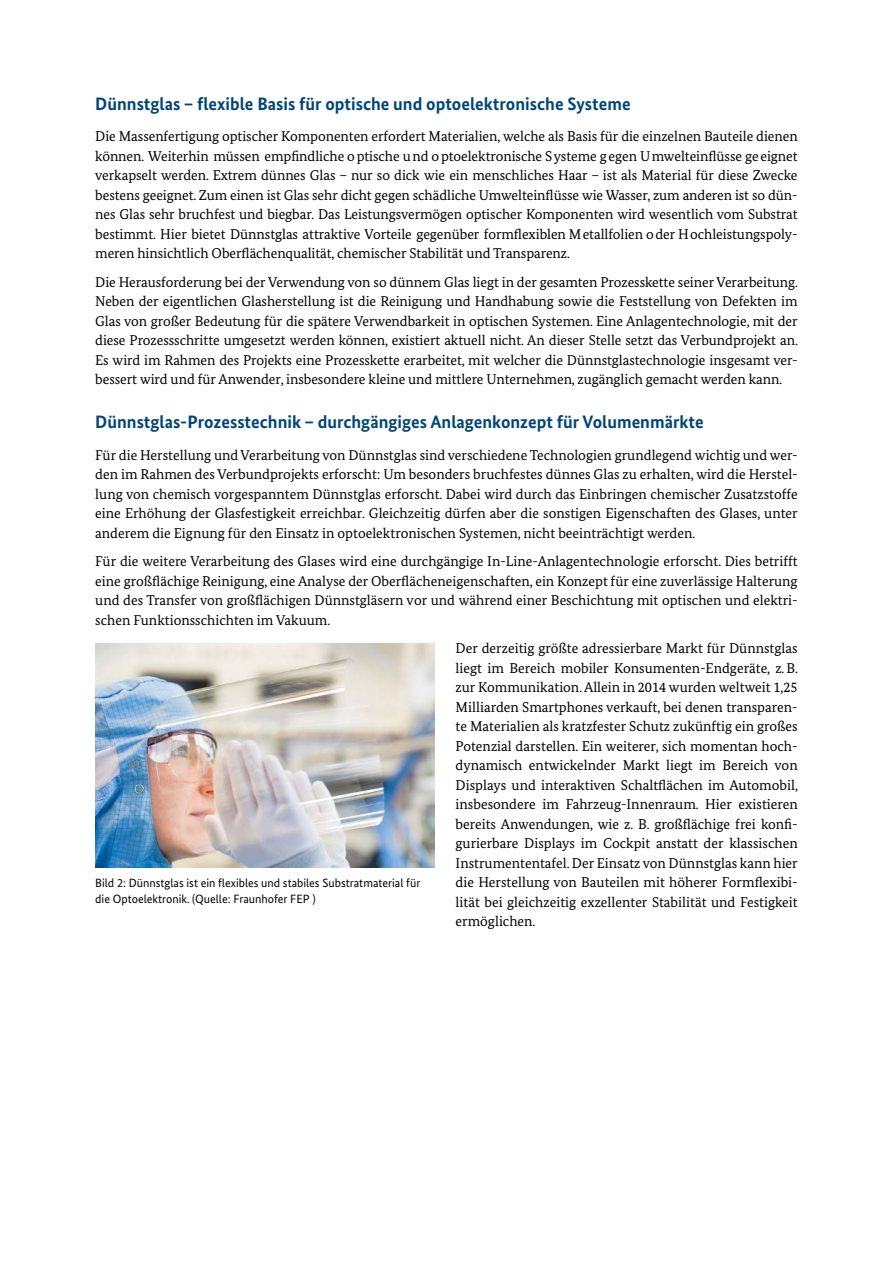
<style>
.page{position:relative;width:893px;height:1263px;background:#fff}
.page>*{position:absolute;margin:0;border:0;box-sizing:border-box;transform-origin:0 0}
.t1{font:700 18px "Bundes Sans";color:#004577}
.t2{font:14.25px/19.5px "Bundes Serif";color:#000;text-align:justify}
.t3{font:12px/15.8px "Bundes Sans";color:#000}
</style>
<div class="page">
<img style="left:95px;top:643px;width:339px;height:225px">
<p class="t1" style="left:95px;top:92px;width:537px">Dünnstglas – flexible Basis für optische und optoelektronische Systeme</p>
<p class="t2" style="left:95px;top:127px;width:704px">Die Massenfertigung optischer Komponenten erfordert Materialien, welche als Basis für die einzelnen Bauteile dienen können. Weiterhin müssen empfindliche o ptische u nd o ptoelektronische Systeme g egen Umwelteinflüsse ge eignet verkapselt werden. Extrem dünnes Glas – nur so dick wie ein menschliches Haar – ist als Material für diese Zwecke bestens geeignet. Zum einen ist Glas sehr dicht gegen schädliche Umwelteinflüsse wie Wasser, zum anderen ist so dün&shy;nes Glas sehr bruchfest und biegbar. Das Leistungsvermögen optischer Komponenten wird wesentlich vom Substrat bestimmt. Hier bietet Dünnstglas attraktive Vorteile gegenüber formflexiblen Metallfolien o der Hochleistungspoly&shy;meren hinsichtlich Oberflächenqualität, chemischer Stabilität und Transparenz.</p>
<p class="t2" style="left:95px;top:272px;width:704px">Die Herausforderung bei der Verwendung von so dünnem Glas liegt in der gesamten Prozesskette seiner Verarbeitung.<br>Neben der eigentlichen Glasherstellung ist die Reinigung und Handhabung sowie die Feststellung von Defekten im Glas von großer Bedeutung für die spätere Verwendbarkeit in optischen Systemen. Eine Anlagentechnologie, mit der diese Prozessschritte umgesetzt werden können, existiert aktuell nicht. An dieser Stelle setzt das Verbundprojekt an.<br>Es wird im Rahmen des Projekts eine Prozesskette erarbeitet, mit welcher die Dünnstglastechnologie insgesamt ver&shy;bessert wird und für Anwender, insbesondere kleine und mittlere Unternehmen, zugänglich gemacht werden kann.</p>
<p class="t1" style="left:95px;top:411px;width:610px">Dünnstglas-Prozesstechnik – durchgängiges Anlagenkonzept für Volumenmärkte</p>
<p class="t2" style="left:95px;top:445px;width:704px">Für die Herstellung und Verarbeitung von Dünnstglas sind verschiedene Technologien grundlegend wichtig und wer&shy;den im Rahmen des Verbundprojekts erforscht: Um besonders bruchfestes dünnes Glas zu erhalten, wird die Herstel&shy;lung von chemisch vorgespanntem Dünnstglas erforscht. Dabei wird durch das Einbringen chemischer Zusatzstoffe eine Erhöhung der Glasfestigkeit erreichbar. Gleichzeitig dürfen aber die sonstigen Eigenschaften des Glases, unter anderem die Eignung für den Einsatz in optoelektronischen Systemen, nicht beeinträchtigt werden.</p>
<p class="t2" style="left:95px;top:552px;width:704px">Für die weitere Verarbeitung des Glases wird eine durchgängige In-Line-Anlagentechnologie erforscht. Dies betrifft eine großflächige Reinigung, eine Analyse der Oberflächeneigenschaften, ein Konzept für eine zuverlässige Halterung und des Transfer von großflächigen Dünnstgläsern vor und während einer Beschichtung mit optischen und elektri&shy;schen Funktionsschichten im Vakuum.</p>
<p class="t2" style="left:456px;top:638px;width:344px">Der derzeitig größte adressierbare Markt für Dünnstglas liegt im Bereich mobiler Konsumenten-Endgeräte, z.B. zur Kommunikation. Allein in 2014 wurden weltweit 1,25<br>Milliarden Smartphones verkauft, bei denen transparen&shy;te Materialien als kratzfester Schutz zukünftig ein großes Potenzial darstellen. Ein weiterer, sich momentan hoch&shy;dynamisch entwickelnder Markt liegt im Bereich von Displays und interaktiven Schaltflächen im Automobil, insbesondere im Fahrzeug-Innenraum. Hier existieren bereits Anwendungen, wie z. B. großflächige frei konfi&shy;gurierbare Displays im Cockpit anstatt der klassischen Instrumententafel. Der Einsatz von Dünnstglas kann hier die Herstellung von Bauteilen mit höherer Formflexibi&shy;lität bei gleichzeitig exzellenter Stabilität und Festigkeit ermöglichen.</p>
<p class="t3" style="left:95px;top:875px;width:327px">Bild 2: Dünnstglas ist ein flexibles und stabiles Substratmaterial für die Optoelektronik. (Quelle: Fraunhofer FEP )</p>
</div>
